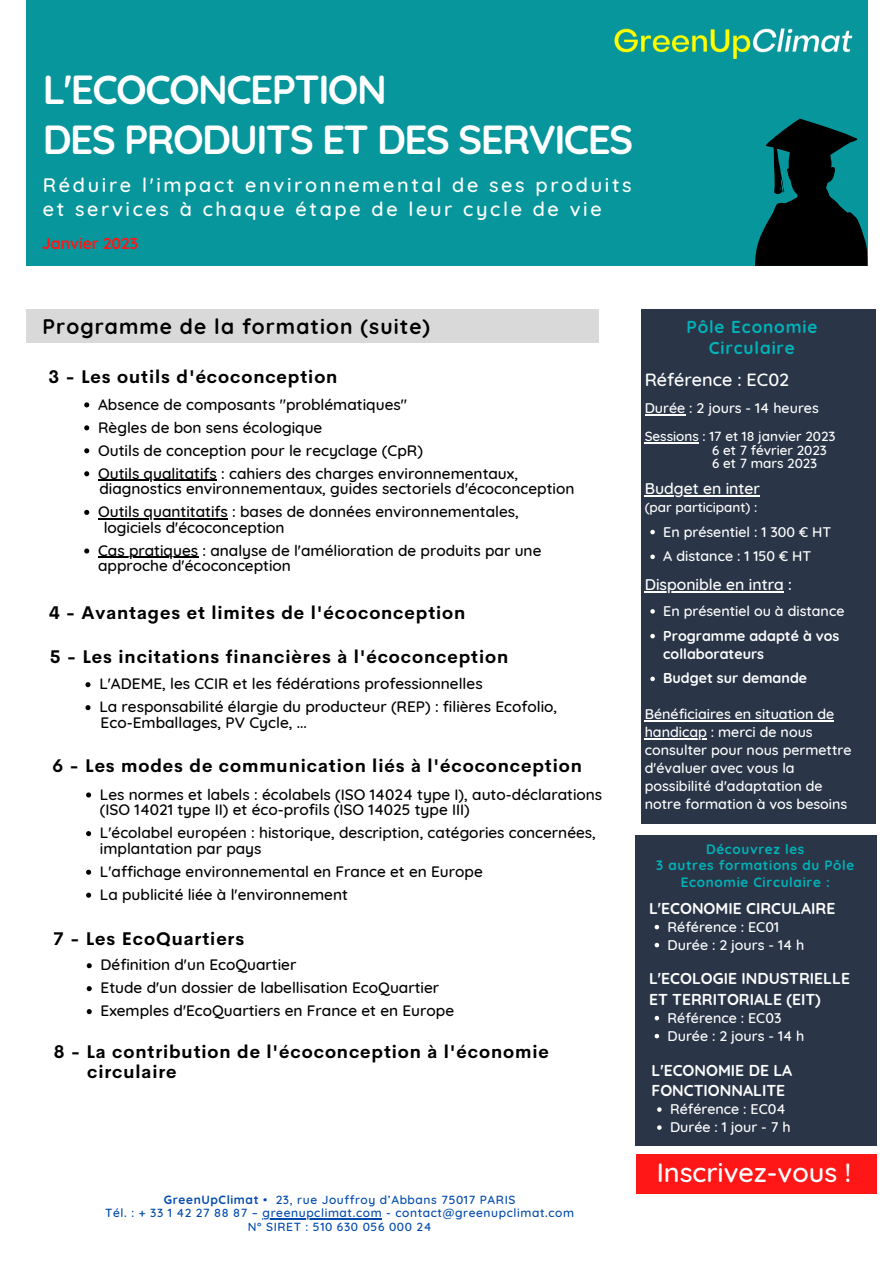
<style>
.page{position:relative;width:893px;height:1263px;background:#fff}
.page>*{position:absolute;margin:0;border:0;box-sizing:border-box;transform-origin:0 0}
.t1{font:700 40.5px/50.1px "Quicksand";letter-spacing:-.04em;color:#fff}
.t2{font:500 27px "Quicksand";color:#fff}
.t3{font:700 21px "Quicksand";letter-spacing:.05em;color:#000}
.t4{font:500 19.88px/24.2px "Quicksand";letter-spacing:.135em;color:#fff}
.t5{font:700 18px/20.6px "Cerebri Sans";letter-spacing:.05em;color:#000}
.t6{font:500 18px "Quicksand";color:#fff}
.t7{font:700 17.25px/21.4px "Quicksand";letter-spacing:.05em;color:#00b3b9;text-align:center}
.t8{font:700 15.75px/20.2px "Quicksand";color:#fff}
.t9{font:500 15.75px "Quicksand";color:#fff}
.t10{font:700 15.75px "Quicksand";color:#ff1616}
.t11{font:500 15.38px/23px "Quicksand";color:#000}
.t12{font:500 14.25px/18px "Quicksand";color:#fff}
.t13{font:700 14.25px/18px "Quicksand";color:#fff}
.t14{font:500 13.5px/13.5px "Quicksand";color:#fff}
.t15{font:700 13.5px/16.4px "Quicksand";letter-spacing:.05em;color:#00b3b9;text-align:center}
.t16{font:500 12px/13.7px "Quicksand";letter-spacing:.05em;color:#004aad;text-align:center}
.s1{font-weight:700}
</style>
<div class="page">
<div style="left:27px;top:0;width:840px;height:266px;background:#06969b"></div>
<div style="left:641px;top:310px;width:234px;height:513px;background:#2a3648"></div>
<svg style="left:650px;top:530px;width:5px;height:4px"></svg>
<svg style="left:650px;top:554px;width:5px;height:5px"></svg>
<svg style="left:650px;top:609px;width:5px;height:5px"></svg>
<svg style="left:650px;top:634px;width:5px;height:4px"></svg>
<svg style="left:650px;top:677px;width:5px;height:4px"></svg>
<hr style="left:645px;top:414px;width:40px;height:2px;background:#fff">
<hr style="left:645px;top:443px;width:54px;height:1px;background:#fff">
<hr style="left:645px;top:495px;width:115px;height:2px;background:#fff">
<hr style="left:645px;top:591px;width:139px;height:1px;background:#fff">
<hr style="left:645px;top:720px;width:189px;height:1px;background:#fff">
<hr style="left:645px;top:738px;width:62px;height:1px;background:#fff">
<img style="left:614px;top:14px;width:254px;height:54px">
<div style="left:635px;top:835px;width:241px;height:310px;background:#2a3648"></div>
<svg style="left:654px;top:925px;width:5px;height:4px"></svg>
<svg style="left:654px;top:943px;width:5px;height:4px"></svg>
<svg style="left:755px;top:119px;width:112px;height:147px"></svg>
<div style="left:636px;top:1154px;width:240px;height:40px;background:#ff1616"></div>
<hr style="left:262px;top:1218px;width:120px;height:1px;background:#004aad">
<div style="left:27px;top:310px;width:571px;height:32px;background:#d9d9d9"></div>
<svg style="left:84px;top:402px;width:5px;height:5px"></svg>
<svg style="left:84px;top:425px;width:5px;height:5px"></svg>
<svg style="left:84px;top:448px;width:5px;height:5px"></svg>
<svg style="left:84px;top:471px;width:5px;height:5px"></svg>
<hr style="left:98px;top:480px;width:119px;height:1px;background:#000">
<svg style="left:84px;top:510px;width:5px;height:5px"></svg>
<hr style="left:98px;top:518px;width:130px;height:1px;background:#000">
<svg style="left:84px;top:548px;width:5px;height:5px"></svg>
<hr style="left:98px;top:557px;width:100px;height:1px;background:#000">
<svg style="left:654px;top:1016px;width:5px;height:4px"></svg>
<svg style="left:654px;top:1034px;width:5px;height:4px"></svg>
<svg style="left:657px;top:1107px;width:4px;height:5px"></svg>
<svg style="left:657px;top:1125px;width:4px;height:5px"></svg>
<svg style="left:85px;top:682px;width:5px;height:5px"></svg>
<svg style="left:85px;top:705px;width:5px;height:5px"></svg>
<svg style="left:86px;top:792px;width:5px;height:5px"></svg>
<svg style="left:86px;top:831px;width:5px;height:5px"></svg>
<svg style="left:86px;top:870px;width:5px;height:5px"></svg>
<svg style="left:86px;top:893px;width:5px;height:5px"></svg>
<svg style="left:87px;top:963px;width:5px;height:5px"></svg>
<svg style="left:87px;top:986px;width:5px;height:5px"></svg>
<svg style="left:87px;top:1009px;width:5px;height:5px"></svg>
<h1 class="t1" style="left:43px;top:61px;width:592px">L'ECOCONCEPTION<br>DES PRODUITS ET DES SERVICES</h1>
<p class="t4" style="left:43px;top:171px;width:590px">Réduire l'impact environnemental de ses produits et services à chaque étape de leur cycle de vie</p>
<p class="t10" style="left:42px;top:231px;width:97px">Janvier 2023</p>
<h3 class="t3" style="left:43px;top:309px;width:389px">Programme de la formation (suite)</h3>
<p class="t5" style="left:48px;top:364px;width:290px">3 - Les outils d'écoconception</p>
<p class="t11" style="left:98px;top:391px;width:421px">Absence de composants "problématiques"<br>Règles de bon sens écologique<br>Outils de conception pour le recyclage (CpR)<br>Outils qualitatifs : cahiers des charges environnementaux,</p>
<p class="t11" style="left:98px;top:499px;width:422px">Outils quantitatifs : bases de données environnementales,</p>
<p class="t11" style="left:98px;top:541px;width:445px;line-height:15.7px">Cas pratiques : analyse de l'amélioration de produits par une approche d'écoconception</p>
<p class="t11" style="left:99px;top:476px;width:476px">diagnostics environnementaux, guides sectoriels d'écoconception</p>
<p class="t11" style="left:104px;top:514px;width:182px">logiciels d'écoconception</p>
<p class="t5" style="left:49px;top:601px;width:418px">4 - Avantages et limites de l'écoconception</p>
<p class="t5" style="left:50px;top:644px;width:460px">5 - Les incitations financières à l'écoconception</p>
<p class="t11" style="left:99px;top:671px;width:459px">L'ADEME, les CCIR et les fédérations professionnelles<br>La responsabilité élargie du producteur (REP) : filières Ecofolio,</p>
<p class="t11" style="left:101px;top:710px;width:208px">Eco-Emballages, PV Cycle, ...</p>
<p class="t5" style="left:53px;top:753px;width:531px">6 - Les modes de communication liés à l'écoconception</p>
<p class="t11" style="left:100px;top:785px;width:504px;line-height:15.7px">Les normes et labels : écolabels (ISO 14024 type I), auto-déclarations (ISO 14021 type II) et éco-profils (ISO 14025 type III)</p>
<p class="t11" style="left:100px;top:824px;width:497px;line-height:15.7px">L'écolabel européen : historique, description, catégories concernées, implantation par pays</p>
<p class="t11" style="left:100px;top:859px;width:384px">L'affichage environnemental en France et en Europe<br>La publicité liée à l'environnement</p>
<p class="t5" style="left:53px;top:926px;width:193px">7 - Les EcoQuartiers</p>
<p class="t11" style="left:101px;top:952px;width:355px">Définition d'un EcoQuartier<br>Etude d'un dossier de labellisation EcoQuartier<br>Exemples d'EcoQuartiers en France et en Europe</p>
<p class="t5" style="left:87px;top:1039px;width:463px;text-indent:-33px">8 - La contribution de l'écoconception à l'économie circulaire</p>
<p class="t16" style="left:105px;top:1191px;width:470px"><span class="s1">GreenUpClimat</span> • 23, rue Jouffroy d’Abbans 75017 PARIS<br>Tél. : + 33 1 42 27 88 87 – greenupclimat.com - contact@greenupclimat.com<br>N° SIRET : 510 630 056 000 24</p>
<p class="t7" style="left:686px;top:314px;width:132px">Pôle Economie<br>Circulaire</p>
<p class="t6" style="left:645px;top:365px;width:146px">Référence : EC02</p>
<p class="t12" style="left:645px;top:398px;width:176px">Durée : 2 jours - 14 heures</p>
<p class="t14" style="left:712px;top:429px;width:125px;text-indent:-67px">Sessions : 17 et 18 janvier 2023<br>6 et 7 février 2023<br>6 et 7 mars 2023</p>
<p class="t9" style="left:645px;top:476px;width:117px">Budget en inter</p>
<p class="t14" style="left:645px;top:499px;width:114px">(par participant) :</p>
<p class="t12" style="left:663px;top:518px;width:169px;line-height:24.8px">En présentiel : 1 300 € HT<br>A distance : 1 150 € HT</p>
<p class="t9" style="left:645px;top:572px;width:149px">Disponible en intra :</p>
<p class="t12" style="left:663px;top:600px;width:183px">En présentiel ou à distance</p>
<p class="t13" style="left:663px;top:625px;width:178px">Programme adapté à vos collaborateurs</p>
<p class="t13" style="left:663px;top:668px;width:145px">Budget sur demande</p>
<p class="t12" style="left:645px;top:703px;width:208px">Bénéficiaires en situation de handicap : merci de nous consulter pour nous permettre d'évaluer avec vous la possibilité d'adaptation de notre formation à vos besoins</p>
<p class="t15" style="left:656px;top:840px;width:200px">Découvrez les<br>3 autres formations du Pôle<br>Economie Circulaire :</p>
<p class="t12" style="left:667px;top:916px;width:138px">Référence : EC01<br>Durée : 2 jours - 14 h</p>
<p class="t8" style="left:649px;top:896px;width:188px">L'ECONOMIE CIRCULAIRE</p>
<p class="t8" style="left:649px;top:967px;width:202px">L'ECOLOGIE INDUSTRIELLE<br>ET TERRITORIALE (EIT)</p>
<p class="t12" style="left:667px;top:1007px;width:138px">Référence : EC03<br>Durée : 2 jours - 14 h</p>
<p class="t8" style="left:651px;top:1059px;width:142px">L'ECONOMIE DE LA<br>FONCTIONNALITE</p>
<p class="t12" style="left:670px;top:1099px;width:122px">Référence : EC04<br>Durée : 1 jour - 7 h</p>
<h2 class="t2" style="left:656px;top:1150px;width:196px">Inscrivez-vous !</h2>
</div>
